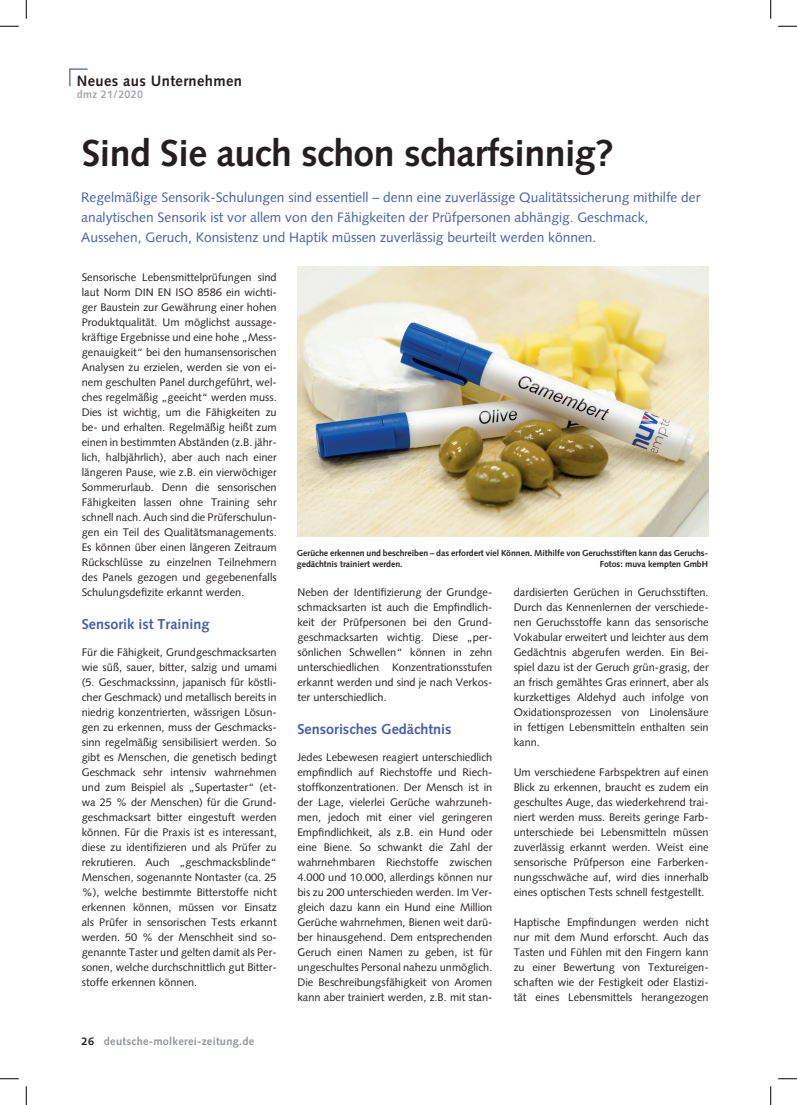
<style>
.page{position:relative;width:797px;height:1105px;background:#fff}
.page>*{position:absolute;margin:0;border:0;box-sizing:border-box;transform-origin:0 0}
.t1{font:700 37.5px "Syntax";letter-spacing:-.015em;color:#231f20}
.t2{font:700 15px "Syntax";letter-spacing:.025em;color:#231f20}
.t3{font:700 14.38px "Syntax";color:#4a5da9}
.t4{font:13.75px/20px "Syntax";color:#4a5da9}
.t5{font:11px/15px "Syntax";color:#231f20;text-align:justify}
.t6{font:700 11px "Syntax";letter-spacing:.025em;color:#939598}
.t7{font:700 11px "Syntax";letter-spacing:.025em;color:#a8a9ad}
.t8{font:700 8.75px/11.2px "Syntax";letter-spacing:-.005em;color:#231f20}
.s1{color:#231f20}
</style>
<div class="page">
<svg style="left:69px;top:68px;width:19px;height:18px"></svg>
<img style="left:297px;top:266px;width:411px;height:270px">
<svg style="left:0;top:25px;width:19px;height:2px"></svg>
<svg style="left:778px;top:25px;width:19px;height:2px"></svg>
<svg style="left:0;top:1078px;width:19px;height:1px"></svg>
<svg style="left:778px;top:1078px;width:19px;height:1px"></svg>
<svg style="left:25px;top:0;width:2px;height:19px"></svg>
<svg style="left:25px;top:1086px;width:2px;height:19px"></svg>
<svg style="left:770px;top:0;width:1px;height:19px"></svg>
<svg style="left:770px;top:1086px;width:1px;height:19px"></svg>
<h2 class="t2" style="left:77px;top:72px;width:166px">Neues aus Unternehmen</h2>
<p class="t7" style="left:77px;top:87px;width:68px">dmz 21/2020</p>
<h1 class="t1" style="left:82px;top:132px;width:534px">Sind Sie auch schon scharfsinnig?</h1>
<p class="t4" style="left:81px;top:187px;width:620px">Regelmäßige Sensorik-Schulungen sind essentiell – denn eine zuverlässige Qualitätssicherung mithilfe der analytischen Sensorik ist vor allem von den Fähigkeiten der Prüfpersonen abhängig. Geschmack,<br>Aussehen, Geruch, Konsistenz und Haptik müssen zuverlässig beurteilt werden können.</p>
<p class="t5" style="left:82px;top:270px;width:196px">Sensorische Lebensmittelprüfungen sind laut Norm DIN EN ISO 8586 ein wichti&shy;ger Baustein zur Gewährung einer hohen Produktqualität. Um möglichst aussage&shy;kräftige Ergebnisse und eine hohe „Mess&shy;genauigkeit“ bei den humansensorischen Analysen zu erzielen, werden sie von ei&shy;nem geschulten Panel durchgeführt, wel&shy;ches regelmäßig „geeicht“ werden muss.<br>Dies ist wichtig, um die Fähigkeiten zu be- und erhalten. Regelmäßig heißt zum einen in bestimmten Abständen (z.B. jähr&shy;lich, halbjährlich), aber auch nach einer längeren Pause, wie z.B. ein vierwöchiger Sommerurlaub. Denn die sensorischen Fähigkeiten lassen ohne Training sehr schnell nach. Auch sind die Prüferschulun&shy;gen ein Teil des Qualitätsmanagements.<br>Es können über einen längeren Zeitraum Rückschlüsse zu einzelnen Teilnehmern des Panels gezogen und gegebenenfalls Schulungsdefizite erkannt werden.</p>
<h3 class="t3" style="left:82px;top:615px;width:129px">Sensorik ist Training</h3>
<p class="t5" style="left:82px;top:645px;width:196px">Für die Fähigkeit, Grundgeschmacksarten wie süß, sauer, bitter, salzig und umami (5. Geschmackssinn, japanisch für köstli&shy;cher Geschmack) und metallisch bereits in niedrig konzentrierten, wässrigen Lösun&shy;gen zu erkennen, muss der Geschmacks&shy;sinn regelmäßig sensibilisiert werden. So gibt es Menschen, die genetisch bedingt Geschmack sehr intensiv wahrnehmen und zum Beispiel als „Supertaster“ (et&shy;wa 25 % der Menschen) für die Grund&shy;geschmacksart bitter eingestuft werden können. Für die Praxis ist es interessant, diese zu identifizieren und als Prüfer zu rekrutieren. Auch „geschmacksblinde“ Menschen, sogenannte Nontaster (ca. 25 %), welche bestimmte Bitterstoffe nicht erkennen können, müssen vor Einsatz als Prüfer in sensorischen Tests erkannt werden. 50 % der Menschheit sind so&shy;genannte Taster und gelten damit als Per&shy;sonen, welche durchschnittlich gut Bitter&shy;stoffe erkennen können.</p>
<p class="t8" style="left:297px;top:547px;width:413px">Gerüche erkennen und beschreiben – das erfordert viel Können. Mithilfe von Geruchsstiften kann das Geruchs&shy;gedächtnis trainiert werden.</p>
<p class="t8" style="left:599px;top:558px;width:110px">Fotos: muva kempten GmbH</p>
<p class="t5" style="left:297px;top:585px;width:196px">Neben der Identifizierung der Grundge&shy;schmacksarten ist auch die Empfindlich&shy;keit der Prüfpersonen bei den Grund&shy;geschmacksarten wichtig. Diese „per&shy;sönlichen Schwellen“ können in zehn unterschiedlichen Konzentrationsstufen erkannt werden und sind je nach Verkos&shy;ter unterschiedlich.</p>
<h3 class="t3" style="left:297px;top:720px;width:156px">Sensorisches Gedächtnis</h3>
<p class="t5" style="left:297px;top:750px;width:196px">Jedes Lebewesen reagiert unterschiedlich empfindlich auf Riechstoffe und Riech&shy;stoffkonzentrationen. Der Mensch ist in der Lage, vielerlei Gerüche wahrzuneh&shy;men, jedoch mit einer viel geringeren Empfindlichkeit, als z.B. ein Hund oder eine Biene. So schwankt die Zahl der wahrnehmbaren Riechstoffe zwischen 4.000 und 10.000, allerdings können nur bis zu 200 unterschieden werden. Im Ver&shy;gleich dazu kann ein Hund eine Million Gerüche wahrnehmen, Bienen weit darü&shy;ber hinausgehend. Dem entsprechenden Geruch einen Namen zu geben, ist für ungeschultes Personal nahezu unmöglich.<br>Die Beschreibungsfähigkeit von Aromen kann aber trainiert werden, z.B. mit stan-</p>
<p class="t5" style="left:513px;top:585px;width:196px">dardisierten Gerüchen in Geruchsstiften.<br>Durch das Kennenlernen der verschiede&shy;nen Geruchsstoffe kann das sensorische Vokabular erweitert und leichter aus dem Gedächtnis abgerufen werden. Ein Bei&shy;spiel dazu ist der Geruch grün-grasig, der an frisch gemähtes Gras erinnert, aber als kurzkettiges Aldehyd auch infolge von Oxidationsprozessen von Linolensäure in fettigen Lebensmitteln enthalten sein kann.</p>
<p class="t5" style="left:513px;top:765px;width:196px">Um verschiedene Farbspektren auf einen Blick zu erkennen, braucht es zudem ein geschultes Auge, das wiederkehrend trai&shy;niert werden muss. Bereits geringe Farb&shy;unterschiede bei Lebensmitteln müssen zuverlässig erkannt werden. Weist eine sensorische Prüfperson eine Farberken&shy;nungsschwäche auf, wird dies innerhalb eines optischen Tests schnell festgestellt.</p>
<p class="t5" style="left:513px;top:915px;width:196px">Haptische Empfindungen werden nicht nur mit dem Mund erforscht. Auch das Tasten und Fühlen mit den Fingern kann zu einer Bewertung von Textureigen&shy;schaften wie der Festigkeit oder Elastizi&shy;tät eines Lebensmittels herangezogen</p>
<p class="t6" style="left:81px;top:1034px;width:174px"><span class="s1">26</span> deutsche-molkerei-zeitung.de</p>
</div>
